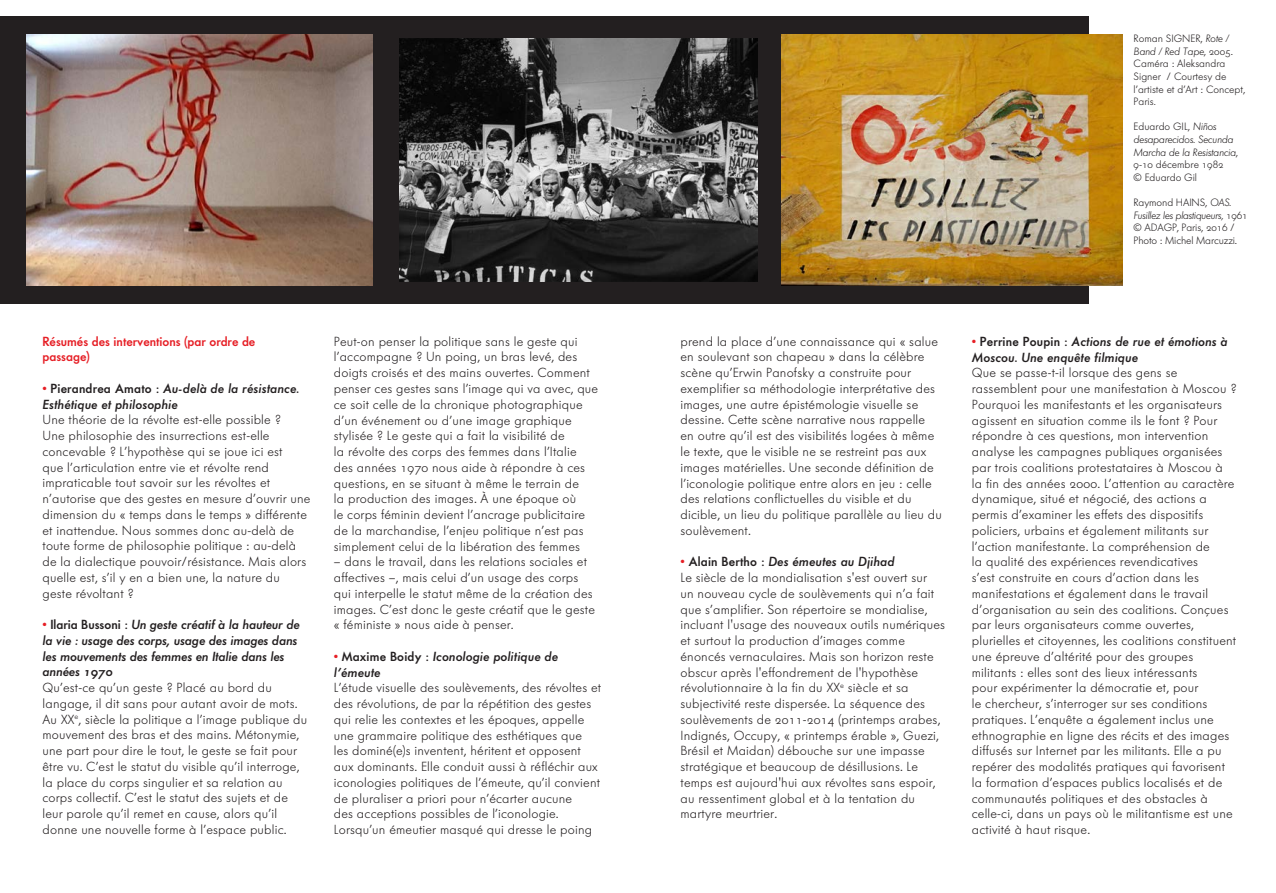
<style>
.page{position:relative;width:1276px;height:893px;background:#fff}
.page>*{position:absolute;margin:0;border:0;box-sizing:border-box;transform-origin:0 0}
.t1{font:13.05px/15.8px "Futura Serie BQ Light Mix";letter-spacing:.015em;color:#231f20}
.t2{font:13.05px/15.8px "Futura Serie BQ Medium Oblique Mix";letter-spacing:.015em;color:#231f20}
.t3{font:13.05px/15.8px "Futura Serie BQ Medium Mix";color:#e61e25}
.t4{font:10.5px/12.6px "Futura Serie BQ Light Mix";color:#231f20}
.t5{font:10.5px/12.6px "Futura Serie BQ Light Oblique Mix";color:#231f20}
.s1{font-family:"Futura Serie BQ Book Mix";color:#e61e25}
.s2{font-family:"Futura Serie BQ Medium Mix"}
.s3{font-family:"Futura Serie BQ Light Oblique Mix"}
.s4{font-family:"Futura Serie BQ Light Mix"}
</style>
<div class="page">
<div style="left:0;top:16px;width:1088px;height:288px;background:#231f20"></div>
<img style="left:26px;top:34px;width:346px;height:251px">
<img style="left:400px;top:39px;width:357px;height:243px">
<img style="left:782px;top:34px;width:341px;height:251px">
<p class="t3" style="left:43px;top:333px;width:214px">Résumés des interventions (par ordre de passage)</p>
<p class="t2" style="left:43px;top:380px;width:258px"><span class="s1">•</span> <span class="s2">Pierandrea Amato :</span> Au-delà de la résistance.<br>Esthétique et philosophie</p>
<p class="t1" style="left:43px;top:412px;width:269px">Une théorie de la révolte est-elle possible ?<br>Une philosophie des insurrections est-elle concevable ? L’hypothèse qui se joue ici est<br>que l’articulation entre vie et révolte rend impraticable tout savoir sur les révoltes et n’autorise que des gestes en mesure d’ouvrir une dimension du « temps dans le temps » différente et inattendue. Nous sommes donc au-delà de toute forme de philosophie politique : au-delà de la dialectique pouvoir/résistance. Mais alors quelle est, s’il y en a bien une, la nature du geste révoltant ?</p>
<p class="t2" style="left:43px;top:617px;width:259px"><span class="s1">•</span> <span class="s2">Ilaria Bussoni :</span> Un geste créatif à la hauteur de la vie : usage des corps, usage des images dans les mouvements des femmes en Italie dans les années 1970</p>
<p class="t1" style="left:43px;top:680px;width:266px">Qu’est-ce qu’un geste ? Placé au bord du langage, il dit sans pour autant avoir de mots.<br>Au XX<sup>e</sup>, siècle la politique a l’image publique du mouvement des bras et des mains. Métonymie, une part pour dire le tout, le geste se fait pour être vu. C’est le statut du visible qu’il interroge, la place du corps singulier et sa relation au corps collectif. C’est le statut des sujets et de leur parole qu’il remet en cause, alors qu’il donne une nouvelle forme à l’espace public.</p>
<p class="t1" style="left:334px;top:333px;width:266px">Peut-on penser la politique sans le geste qui l’accompagne ? Un poing, un bras levé, des doigts croisés et des mains ouvertes. Comment penser ces gestes sans l’image qui va avec, que ce soit celle de la chronique photographique d’un événement ou d’une image graphique stylisée ? Le geste qui a fait la visibilité de<br>la révolte des corps des femmes dans l’Italie des années 1970 nous aide à répondre à ces questions, en se situant à même le terrain de<br>la production des images. À une époque où<br>le corps féminin devient l’ancrage publicitaire de la marchandise, l’enjeu politique n’est pas simplement celui de la libération des femmes</p>
<p class="t1" style="left:334px;top:554px;width:262px">– dans le travail, dans les relations sociales et affectives –, mais celui d’un usage des corps qui interpelle le statut même de la création des images. C’est donc le geste créatif que le geste « féministe » nous aide à penser.</p>
<p class="t2" style="left:334px;top:648px;width:226px"><span class="s1">•</span> <span class="s2">Maxime Boidy :</span> Iconologie politique de l’émeute</p>
<p class="t1" style="left:334px;top:680px;width:269px">L’étude visuelle des soulèvements, des révoltes et des révolutions, de par la répétition des gestes qui relie les contextes et les époques, appelle une grammaire politique des esthétiques que<br>les dominé(e)s inventent, héritent et opposent aux dominants. Elle conduit aussi à réfléchir aux iconologies politiques de l’émeute, qu’il convient de pluraliser a priori pour n’écarter aucune<br>des acceptions possibles de l’iconologie.<br>Lorsqu’un émeutier masqué qui dresse le poing</p>
<p class="t4" style="left:1133px;top:32px;width:97px">Roman SIGNER, <span class="s3">Rote /</span></p>
<p class="t5" style="left:1133px;top:45px;width:101px">Band / Red Tape<span class="s4">, 2005.</span></p>
<p class="t4" style="left:1133px;top:58px;width:113px">Caméra : Aleksandra<br>Signer / Courtesy de l’artiste et d’Art : Concept,<br>Paris<span class="s3">.</span></p>
<p class="t4" style="left:1133px;top:121px;width:84px">Eduardo GIL, <span class="s3">Niños</span></p>
<p class="t5" style="left:1133px;top:133px;width:106px">desaparecidos. Secunda<br>Marcha de la Resistancia<span class="s4">,</span></p>
<p class="t4" style="left:1133px;top:158px;width:92px">9-10 décembre 1982 © Eduardo Gil</p>
<p class="t4" style="left:1133px;top:196px;width:99px">Raymond HAINS, <span class="s3">OAS.</span></p>
<p class="t5" style="left:1133px;top:209px;width:116px">Fusillez les plastiqueurs, <span class="s4">1961</span></p>
<p class="t4" style="left:1133px;top:221px;width:105px">© ADAGP, Paris, 2016 /<br>Photo : Michel Marcuzzi.</p>
<p class="t1" style="left:680px;top:333px;width:263px">prend la place d’une connaissance qui « salue en soulevant son chapeau » dans la célèbre scène qu’Erwin Panofsky a construite pour exemplifier sa méthodologie interprétative des images, une autre épistémologie visuelle se dessine. Cette scène narrative nous rappelle<br>en outre qu’il est des visibilités logées à même le texte, que le visible ne se restreint pas aux images matérielles. Une seconde définition de l’iconologie politique entre alors en jeu : celle des relations conflictuelles du visible et du dicible, un lieu du politique parallèle au lieu du soulèvement.</p>
<p class="t2" style="left:680px;top:554px;width:215px"><span class="s1">•</span> <span class="s2">Alain Bertho :</span> Des émeutes au Djihad</p>
<p class="t1" style="left:680px;top:570px;width:266px">Le siècle de la mondialisation s'est ouvert sur<br>un nouveau cycle de soulèvements qui n’a fait que s’amplifier. Son répertoire se mondialise, incluant l'usage des nouveaux outils numériques et surtout la production d’images comme énoncés vernaculaires. Mais son horizon reste obscur après l'effondrement de l'hypothèse révolutionnaire à la fin du XX<sup>e</sup> siècle et sa subjectivité reste dispersée. La séquence des soulèvements de 2011-2014 (printemps arabes, Indignés, Occupy, « printemps érable », Guezi, Brésil et Maidan) débouche sur une impasse stratégique et beaucoup de désillusions. Le temps est aujourd'hui aux révoltes sans espoir, au ressentiment global et à la tentation du martyre meurtrier.</p>
<p class="t2" style="left:972px;top:333px;width:257px"><span class="s1">•</span> <span class="s2">Perrine Poupin :</span> Actions de rue et émotions à<br>Moscou. Une enquête filmique</p>
<p class="t1" style="left:972px;top:365px;width:266px">Que se passe-t-il lorsque des gens se rassemblent pour une manifestation à Moscou ?<br>Pourquoi les manifestants et les organisateurs agissent en situation comme ils le font ? Pour répondre à ces questions, mon intervention analyse les campagnes publiques organisées par trois coalitions protestataires à Moscou à la fin des années 2000. L’attention au caractère dynamique, situé et négocié, des actions a permis d’examiner les effets des dispositifs policiers, urbains et également militants sur l’action manifestante. La compréhension de<br>la qualité des expériences revendicatives<br>s’est construite en cours d’action dans les manifestations et également dans le travail d’organisation au sein des coalitions. Conçues par leurs organisateurs comme ouvertes, plurielles et citoyennes, les coalitions constituent une épreuve d’altérité pour des groupes militants : elles sont des lieux intéressants<br>pour expérimenter la démocratie et, pour<br>le chercheur, s’interroger sur ses conditions pratiques. L’enquête a également inclus une ethnographie en ligne des récits et des images diffusés sur Internet par les militants. Elle a pu repérer des modalités pratiques qui favorisent la formation d’espaces publics localisés et de communautés politiques et des obstacles à celle-ci, dans un pays où le militantisme est une activité à haut risque.</p>
</div>
